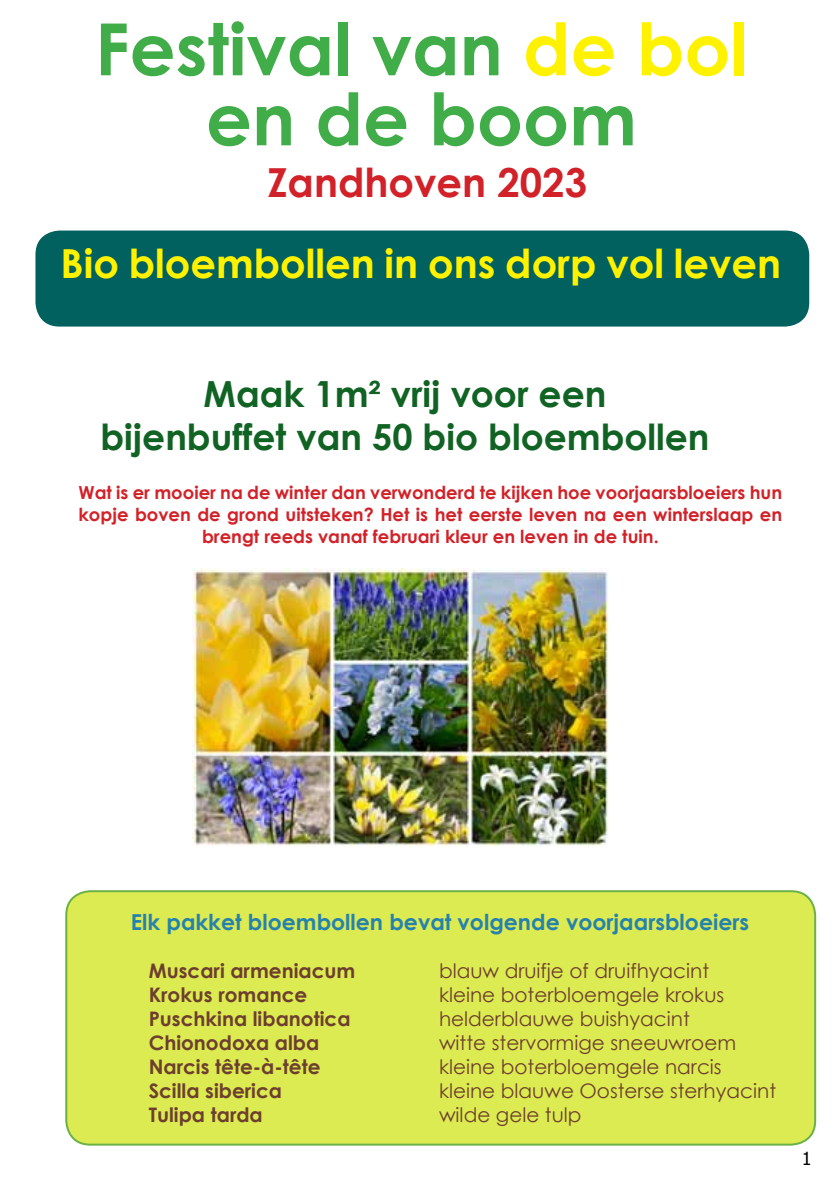
<style>
.page{position:relative;width:840px;height:1191px;background:#fff}
.page>*{position:absolute;margin:0;border:0;box-sizing:border-box;transform-origin:0 0}
.t1{font:700 72px/70px "Century Gothic";color:#40ad49;text-align:center}
.t2{font:700 40px "Century Gothic";color:#fff200}
.t3{font:700 40px "Century Gothic";color:#d22229}
.t4{font:700 36px/43.2px "Century Gothic";color:#116324;text-align:center}
.t5{font:700 22px "Century Gothic";color:#2682ad}
.t6{font:20px "Century Gothic";color:#6d3f2e}
.t7{font:700 20px "Century Gothic";color:#6d3f2e}
.t8{font:700 18px/21.6px "Century Gothic";color:#d22229;text-align:center}
.t9{font:18px "Tahoma";color:#000}
.s1{color:#fff200}
</style>
<div class="page">
<div style="left:35px;top:230px;width:773px;height:96px;background:#00615e;border-radius:24px"></div>
<img style="left:192px;top:568px;width:416px;height:278px">
<div style="left:66px;top:891px;width:748px;height:253px;background:#dceb52;border-radius:24px"></div>
<div style="left:65px;top:890px;width:750px;height:255px;border:2px solid #6bb146;border-radius:24px"></div>
<h1 class="t1" style="left:95px;top:11px;width:654px">Festival van <span class="s1">de bol </span>en de boom</h1>
<h2 class="t3" style="left:267px;top:152px;width:321px">Zandhoven 2023</h2>
<h2 class="t2" style="left:60px;top:233px;width:721px">Bio bloembollen in ons dorp vol leven</h2>
<h3 class="t4" style="left:100px;top:371px;width:610px">Maak 1m² vrij voor een<br>bijenbuffet van 50 bio bloembollen</h3>
<p class="t8" style="left:78px;top:481px;width:704px">Wat is er mooier na de winter dan verwonderd te kijken hoe voorjaarsbloeiers hun kopje boven de grond uitsteken? Het is het eerste leven na een winterslaap en brengt reeds vanaf februari kleur en leven in de tuin.</p>
<p class="t5" style="left:131px;top:905px;width:619px">Elk pakket bloembollen bevat volgende voorjaarsbloeiers</p>
<p class="t7" style="left:149px;top:955px;width:208px">Muscari armeniacum</p>
<p class="t6" style="left:439px;top:956px;width:271px">blauw druifje of druifhyacint</p>
<p class="t7" style="left:149px;top:979px;width:160px">Krokus romance</p>
<p class="t6" style="left:439px;top:980px;width:286px">kleine boterbloemgele krokus</p>
<p class="t7" style="left:149px;top:1003px;width:203px">Puschkina libanotica</p>
<p class="t6" style="left:439px;top:1004px;width:252px">helderblauwe buishyacint</p>
<p class="t7" style="left:149px;top:1027px;width:172px">Chionodoxa alba</p>
<p class="t6" style="left:439px;top:1028px;width:298px">witte stervormige sneeuwroem</p>
<p class="t7" style="left:149px;top:1051px;width:173px">Narcis tête-à-tête</p>
<p class="t6" style="left:439px;top:1052px;width:284px">kleine boterbloemgele narcis</p>
<p class="t7" style="left:149px;top:1075px;width:135px">Scilla siberica</p>
<p class="t6" style="left:439px;top:1076px;width:338px">kleine blauwe Oosterse sterhyacint</p>
<p class="t7" style="left:149px;top:1099px;width:116px">Tulipa tarda</p>
<p class="t6" style="left:439px;top:1100px;width:144px">wilde gele tulp</p>
<p class="t9" style="left:801px;top:1146px;width:11px">1</p>
</div>
